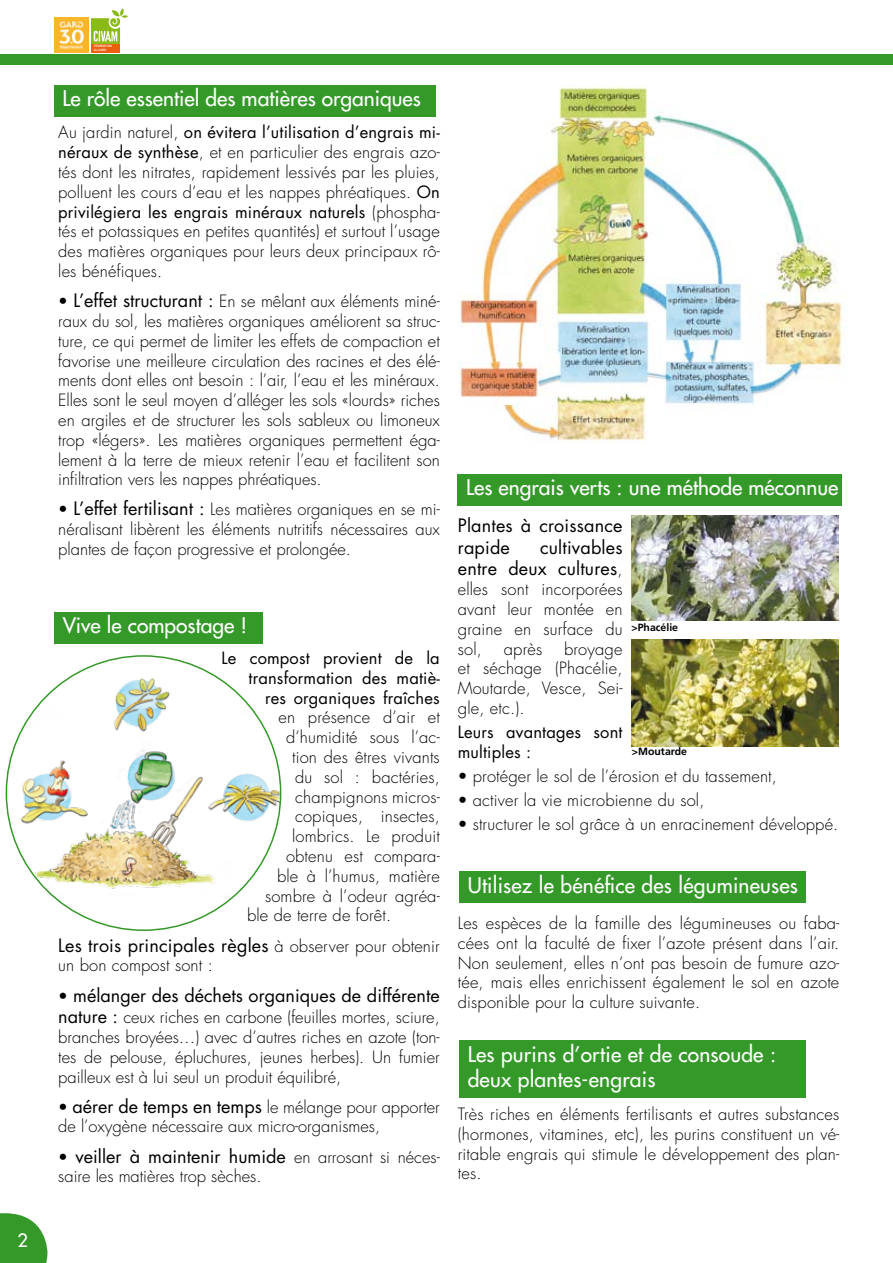
<style>
.page{position:relative;width:893px;height:1263px;background:#fff}
.page>*{position:absolute;margin:0;border:0;box-sizing:border-box;transform-origin:0 0}
.t1{font:21px/25.2px "Futura";color:#fff}
.t2{font:18px/21.6px "Futura";letter-spacing:.01em;color:#000}
.t3{font:18px "Futura";color:#fff}
.t4{font:300 16.5px/19.8px "Futura";letter-spacing:.01em;color:#000;text-align:justify}
.t5{font:16.5px/19.8px "Futura";letter-spacing:.01em;color:#000;text-align:right}
.t6{font:700 10.5px "Frutiger";color:#000}
.t7{font:600 3.3px/4.1px "Source Sans Pro";color:#fff}
.s1{font-weight:400}
.s2{font-weight:400;font-size:18px}
.s3{font-weight:300;font-size:16.5px}
.s4{font-size:16.5px}
</style>
<div class="page">
<div style="left:0;top:54px;width:893px;height:11px;background:#359929"></div>
<svg style="left:0;top:1213px;width:47px;height:50px;background:#51a747"></svg>
<img style="left:54px;top:18px;width:35px;height:35px">
<div style="left:91px;top:44px;width:29px;height:8px;background:#e95e0f"></div>
<svg style="left:91px;top:8px;width:37px;height:36px"></svg>
<div style="left:54px;top:85px;width:382px;height:31px;background:#359929"></div>
<img style="left:458px;top:85px;width:385px;height:356px">
<div style="left:54px;top:612px;width:209px;height:31px;background:#359929"></div>
<div style="left:458px;top:474px;width:384px;height:32px;background:#359929"></div>
<div style="left:459px;top:872px;width:347px;height:31px;background:#359929"></div>
<div style="left:459px;top:1041px;width:347px;height:57px;background:#359929"></div>
<img style="left:13px;top:665px;width:268px;height:232px">
<img style="left:631px;top:516px;width:208px;height:104px">
<img style="left:631px;top:639px;width:208px;height:108px">
<p class="t3" style="left:18px;top:1228px;width:12px">2</p>
<p class="t7" style="left:94px;top:44px;width:20px">FÉDÉRATION du GARD</p>
<p class="t1" style="left:63px;top:86px;width:360px">Le rôle essentiel des matières organiques</p>
<p class="t4" style="left:58px;top:123px;width:383px">Au jardin naturel, <span class="s1">on évitera l’utilisation d’engrais mi&shy;néraux de synthèse</span>, et en particulier des engrais azo&shy;tés dont les nitrates, rapidement lessivés par les pluies, polluent les cours d’eau et les nappes phréatiques. <span class="s1">On privilégiera les engrais minéraux naturels</span> (phospha&shy;tés et potassiques en petites quantités) et surtout l’usage des matières organiques pour leurs deux principaux rô&shy;les bénéfiques.</p>
<p class="t4" style="left:58px;top:292px;width:383px"><span class="s1">•</span> <span class="s2">L’effet structurant :</span> En se mêlant aux éléments miné&shy;raux du sol, les matières organiques améliorent sa struc&shy;ture, ce qui permet de limiter les effets de compaction et favorise une meilleure circulation des racines et des élé&shy;ments dont elles ont besoin : l’air, l’eau et les minéraux.<br>Elles sont le seul moyen d’alléger les sols «lourds» riches en argiles et de structurer les sols sableux ou limoneux trop «légers». Les matières organiques permettent éga&shy;lement à la terre de mieux retenir l’eau et facilitent son infiltration vers les nappes phréatiques.</p>
<p class="t4" style="left:58px;top:500px;width:383px"><span class="s1">•</span> <span class="s2">L’effet fertilisant :</span> Les matières organiques en se mi&shy;néralisant libèrent les éléments nutritifs nécessaires aux plantes de façon progressive et prolongée.</p>
<p class="t1" style="left:63px;top:613px;width:186px">Vive le compostage !</p>
<p class="t5" style="left:222px;top:648px;width:220px">Le compost provient de la transformation des matiè-<br>res organiques fraîches</p>
<p class="t4" style="left:279px;top:708px;width:163px">en présence d’air et</p>
<p class="t4" style="left:286px;top:728px;width:155px">d’humidité sous l’ac-</p>
<p class="t4" style="left:292px;top:748px;width:149px">tion des êtres vivants</p>
<p class="t4" style="left:295px;top:767px;width:146px">du sol : bactéries,</p>
<p class="t4" style="left:295px;top:787px;width:146px">champignons micros-</p>
<p class="t4" style="left:295px;top:807px;width:146px">copiques, insectes,</p>
<p class="t4" style="left:292px;top:827px;width:149px">lombrics. Le produit</p>
<p class="t4" style="left:286px;top:847px;width:155px">obtenu est compara-</p>
<p class="t4" style="left:277px;top:866px;width:164px">ble à l’humus, matière</p>
<p class="t4" style="left:265px;top:886px;width:176px">sombre à l’odeur agréa-</p>
<p class="t4" style="left:247px;top:906px;width:146px">ble de terre de forêt.</p>
<p class="t2" style="left:58px;top:934px;width:383px">Les trois principales règles <span class="s3">à observer pour obtenir</span></p>
<p class="t4" style="left:58px;top:956px;width:156px">un bon compost sont :</p>
<p class="t2" style="left:58px;top:984px;width:383px"><span class="s4">•</span> mélanger des déchets organiques de différente</p>
<p class="t4" style="left:58px;top:1008px;width:383px"><span class="s2">nature :</span> ceux riches en carbone (feuilles mortes, sciure, branches broyées…) avec d’autres riches en azote (ton&shy;tes de pelouse, épluchures, jeunes herbes). Un fumier pailleux est à lui seul un produit équilibré,</p>
<p class="t4" style="left:58px;top:1097px;width:383px"><span class="s1">•</span> <span class="s2">aérer de temps en temps</span> le mélange pour apporter de l’oxygène nécessaire aux micro-organismes,</p>
<p class="t2" style="left:58px;top:1145px;width:383px"><span class="s4">•</span> veiller à maintenir humide <span class="s3">en arrosant si néces-</span></p>
<p class="t4" style="left:58px;top:1167px;width:205px">saire les matières trop sèches.</p>
<p class="t1" style="left:466px;top:475px;width:374px">Les engrais verts : une méthode méconnue</p>
<p class="t2" style="left:458px;top:515px;width:166px">Plantes à croissance rapide</p>
<p class="t2" style="left:458px;top:536px;width:166px;text-align:right">cultivables<br>entre deux cultures<span class="s3">,</span></p>
<p class="t4" style="left:458px;top:580px;width:166px">elles sont incorporées avant leur montée en graine en surface du sol,</p>
<p class="t6" style="left:631px;top:621px;width:48px">&gt;Phacélie</p>
<p class="t4" style="left:458px;top:639px;width:166px;text-indent:106px">broyage et séchage (Phacélie, Moutarde, Vesce, Sei&shy;gle, etc.).</p>
<p class="t5" style="left:458px;top:722px;width:166px;text-align:left">Leurs avantages sont multiples :</p>
<p class="t4" style="left:458px;top:766px;width:321px"><span class="s1">•</span> protéger le sol de l’érosion et du tassement,</p>
<p class="t4" style="left:458px;top:790px;width:248px"><span class="s1">•</span> activer la vie microbienne du sol,</p>
<p class="t4" style="left:458px;top:814px;width:382px"><span class="s1">•</span> structurer le sol grâce à un enracinement développé.</p>
<p class="t4" style="left:504px;top:639px;width:40px">après</p>
<p class="t6" style="left:632px;top:745px;width:57px">&gt;Moutarde</p>
<p class="t1" style="left:468px;top:872px;width:332px">Utilisez le bénéfice des légumineuses</p>
<p class="t4" style="left:458px;top:913px;width:383px">Les espèces de la famille des légumineuses ou faba&shy;cées ont la faculté de fixer l’azote présent dans l’air.<br>Non seulement, elles n’ont pas besoin de fumure azo&shy;tée, mais elles enrichissent également le sol en azote disponible pour la culture suivante.</p>
<p class="t1" style="left:468px;top:1041px;width:310px">Les purins d’ortie et de consoude : deux plantes-engrais</p>
<p class="t4" style="left:458px;top:1104px;width:383px">Très riches en éléments fertilisants et autres substances (hormones, vitamines, etc), les purins constituent un vé&shy;ritable engrais qui stimule le développement des plan&shy;tes.</p>
</div>
